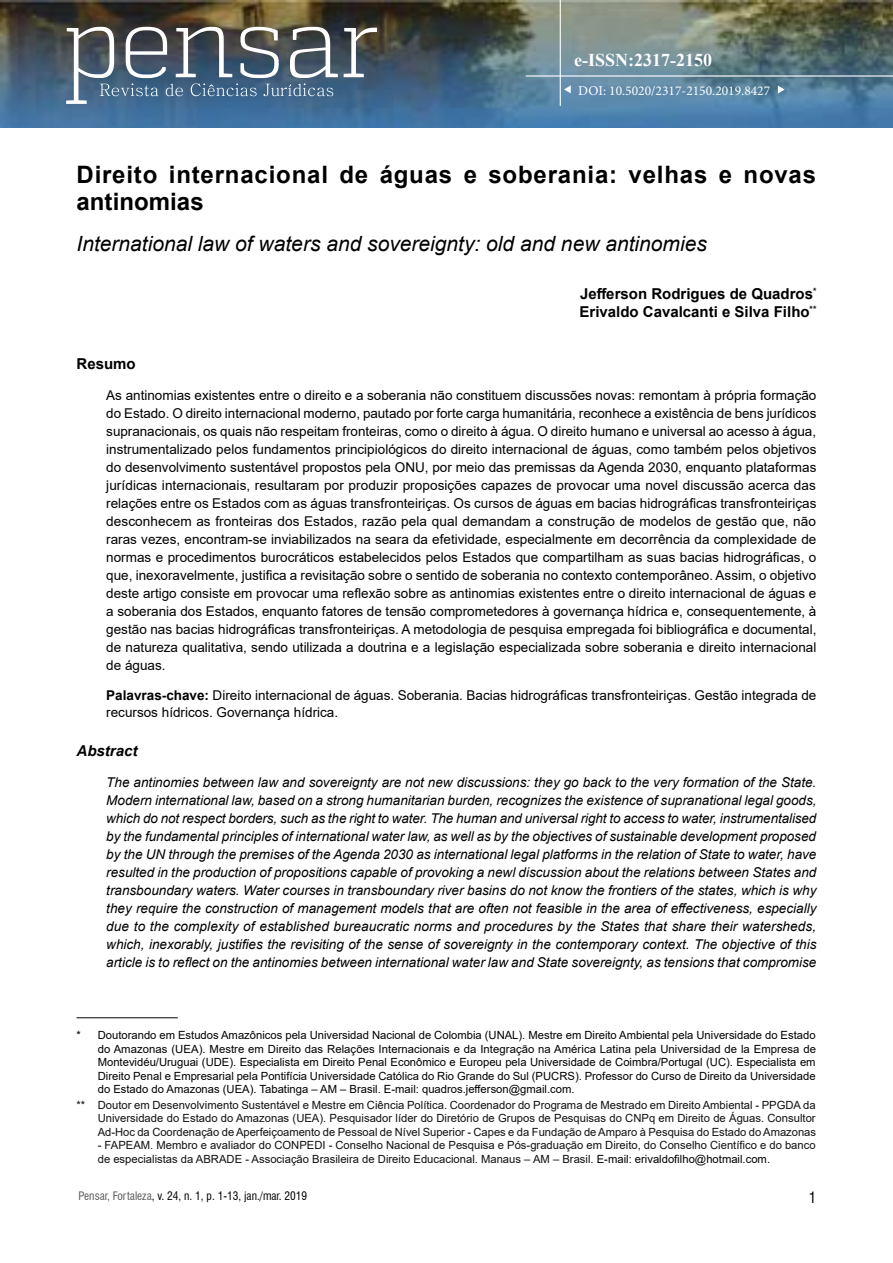
<style>
.page{position:relative;width:893px;height:1263px;background:#fff}
.page>*{position:absolute;margin:0;border:0;box-sizing:border-box;transform-origin:0 0}
.Título_GRANDE{font:700 24px/27px "Arial";letter-spacing:.035em;color:#000}
.Título_Inglês{font:italic 21px "Arial";color:#000}
.t1{font:700 18px "Times New Roman";color:#fff}
.Autor{font:700 15px "Arial";color:#000}
.Resumo_Título_Abstra{font:italic 700 15px "Arial";color:#000}
.Resumo_Título{font:700 15px "Arial";color:#000}
.t2{font:condensed 15px "Swiss 721 BT";color:#000}
.Resumo_Texto{font:13.5px/18px "Arial";color:#000;text-align:justify}
.Resumo_Texto_Italico{font:italic 13.5px/18px "Arial";color:#000;text-align:justify}
.Palavras-chave{font:13.5px/17px "Arial";color:#000}
.Doi{font:13.5px "Minion Pro";color:#fff}
.t3{font:condensed 11.4px "Swiss 721 BT";color:#000}
.Rodapé{font:11.25px/13.5px "Arial";color:#111;text-align:justify}
.Rodapé-2{font:11.25px/13.5px "Arial";color:#000;text-align:justify}
.s1{font-weight:700}
.s2{color:#000}
.s3{color:#58595b}
</style>
<div class="page">
<img style="left:0;top:0;width:893px;height:127px">
<svg style="left:564px;top:85px;width:7px;height:8px"></svg>
<svg style="left:778px;top:86px;width:6px;height:8px"></svg>
<hr style="left:560px;top:0;width:1px;height:106px;background:#fff">
<hr style="left:526px;top:75px;width:367px;height:2px;background:#fff">
<svg style="left:66px;top:27px;width:311px;height:77px;background:#627282"></svg>
<hr style="left:77px;top:1017px;width:101px;height:1px;background:#000">
<p class="t1" style="left:574px;top:47px;width:139px">e-ISSN:2317-2150</p>
<p class="Doi" style="left:578px;top:82px;width:193px">DOI: 10.5020/2317-2150.2019.8427</p>
<p class="Título_GRANDE" style="left:77px;top:162px;width:741px">Direito internacional de águas e soberania: velhas e novas antinomias</p>
<p class="Título_Inglês" style="left:77px;top:230px;width:632px">International law of waters and sovereignty: old and new antinomies</p>
<p class="Autor" style="left:580px;top:283px;width:238px">Jefferson Rodrigues de Quadros<sup>*</sup></p>
<p class="Autor" style="left:579px;top:301px;width:238px">Erivaldo Cavalcanti e Silva Filho<sup>**</sup></p>
<p class="Resumo_Título" style="left:77px;top:353px;width:61px">Resumo</p>
<p class="Resumo_Texto" style="left:106px;top:386px;width:712px">As antinomias existentes entre o direito e a soberania não constituem discussões novas: remontam à própria formação do Estado. O direito internacional moderno, pautado por forte carga humanitária, reconhece a existência de bens jurídicos supranacionais, os quais não respeitam fronteiras, como o direito à água. O direito humano e universal ao acesso à água, instrumentalizado pelos fundamentos principiológicos do direito internacional de águas, como também pelos objetivos do desenvolvimento sustentável propostos pela ONU, por meio das premissas da Agenda 2030, enquanto plataformas jurídicas internacionais, resultaram por produzir proposições capazes de provocar uma novel discussão acerca das relações entre os Estados com as águas transfronteiriças. Os cursos de águas em bacias hidrográficas transfronteiriças desconhecem as fronteiras dos Estados, razão pela qual demandam a construção de modelos de gestão que, não raras vezes, encontram-se inviabilizados na seara da efetividade, especialmente em decorrência da complexidade de normas e procedimentos burocráticos estabelecidos pelos Estados que compartilham as suas bacias hidrográficas, o que, inexoravelmente, justifica a revisitação sobre o sentido de soberania no contexto contemporâneo. Assim, o objetivo deste artigo consiste em provocar uma reflexão sobre as antinomias existentes entre o direito internacional de águas e a soberania dos Estados, enquanto fatores de tensão comprometedores à governança hídrica e, consequentemente, à gestão nas bacias hidrográficas transfronteiriças. A metodologia de pesquisa empregada foi bibliográfica e documental, de natureza qualitativa, sendo utilizada a doutrina e a legislação especializada sobre soberania e direito internacional de águas.</p>
<p class="Palavras-chave" style="left:106px;top:686px;width:712px"><span class="s1">Palavras-chave:</span> Direito internacional de águas. Soberania. Bacias hidrográficas transfronteiriças. Gestão integrada de recursos hídricos. Governança hídrica.</p>
<p class="Resumo_Título_Abstra" style="left:77px;top:740px;width:62px">Abstract</p>
<p class="Resumo_Texto_Italico" style="left:106px;top:773px;width:712px">The antinomies between law and sovereignty are not new discussions: they go back to the very formation of the State.<br>Modern international law, based on a strong humanitarian burden, recognizes the existence of supranational legal goods, which do not respect borders, such as the right to water. The human and universal right to access to water, instrumentalised by the fundamental principles of international water law, as well as by the objectives of sustainable development proposed by the UN through the premises of the Agenda 2030 as international legal platforms in the relation of State to water, have resulted in the production of propositions capable of provoking a newl discussion about the relations between States and transboundary waters. Water courses in transboundary river basins do not know the frontiers of the states, which is why they require the construction of management models that are often not feasible in the area of effectiveness, especially due to the complexity of established bureaucratic norms and procedures by the States that share their watersheds, which, inexorably, justifies the revisiting of the sense of sovereignty in the contemporary context. The objective of this article is to reflect on the antinomies between international water law and State sovereignty, as tensions that compromise</p>
<p class="Rodapé-2" style="left:98px;top:1029px;width:720px;text-indent:-21px">* Doutorando em Estudos Amazônicos pela Universidad Nacional de Colombia (UNAL). Mestre em Direito Ambiental pela Universidade do Estado do Amazonas (UEA). Mestre em Direito das Relações Internacionais e da Integração na América Latina pela Universidad de la Empresa de Montevidéu/Uruguai (UDE). Especialista em Direito Penal Econômico e Europeu pela Universidade de Coimbra/Portugal (UC). Especialista em Direito Penal e Empresarial pela Pontifícia Universidade Católica do Rio Grande do Sul (PUCRS). Professor do Curso de Direito da Universidade do Estado do Amazonas (UEA). Tabatinga – AM – Brasil. E-mail: quadros.jefferson@gmail.com.</p>
<p class="Rodapé" style="left:98px;top:1098px;width:720px;text-indent:-21px">** Doutor em Desenvolvimento Sustentável e Mestre em Ciência Política. Coordenador do Programa de Mestrado em Direito Ambiental - PPGDA da Universidade do Estado do Amazonas (UEA). Pesquisador líder do Diretório de Grupos de Pesquisas do CNPq em Direito de Águas. Consultor Ad-Hoc da Coordenação de Aperfeiçoamento de Pessoal de Nível Superior - Capes e da Fundação de Amparo à Pesquisa do Estado do Amazonas</p>
<p class="Rodapé" style="left:98px;top:1138px;width:719px">- FAPEAM. Membro e avaliador do CONPEDI - Conselho Nacional de Pesquisa e Pós-graduação em Direito, do Conselho Científico e do banco de especialistas da ABRADE - Associação Brasileira de Direito Educacional. Manaus – AM – Brasil. <span class="s2">E-mail: erivaldofilho@hotmail.com.</span></p>
<p class="t3" style="left:79px;top:1189px;width:230px"><span class="s3">Pensar, Fortaleza</span>, v. 24, n. 1, p. 1-13, jan./mar. 2019</p>
<p class="t2" style="left:809px;top:1189px;width:9px">1</p>
</div>
